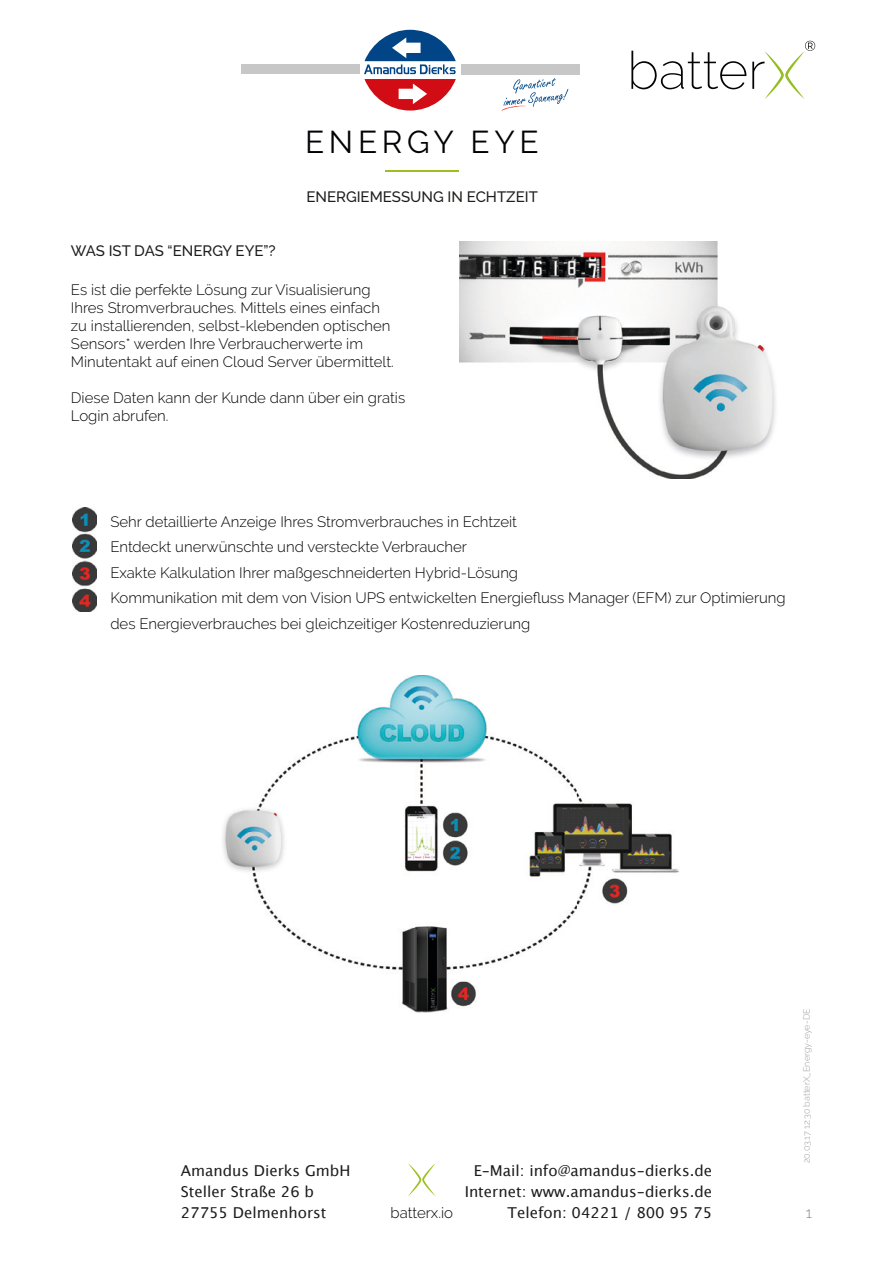
<style>
.page{position:relative;width:893px;height:1263px;background:#fff}
.page>*{position:absolute;margin:0;border:0;box-sizing:border-box;transform-origin:0 0}
.t1{font:31.5px "Raleway";letter-spacing:.15em;color:#020205}
.t2{font:300 15px/18px "Raleway";color:#020205}
.t3{font:15px/21px "Lucida Grande";color:#1c1c1c}
.t4{font:500 15px "Raleway";color:#1d1d1c}
.t5{font:300 15px "Raleway";color:#878887}
.t6{font:300 9px "Raleway";color:#9e9e9d}
</style>
<div class="page">
<svg style="left:631px;top:40px;width:185px;height:59px"></svg>
<svg style="left:408px;top:1163px;width:28px;height:33px"></svg>
<hr style="left:385px;top:170px;width:74px;height:2px;background:#9cc020">
<img style="left:459px;top:241px;width:317px;height:238px">
<img style="left:73px;top:508px;width:24px;height:104px">
<img style="left:222px;top:675px;width:457px;height:337px">
<div style="left:461px;top:64px;width:118px;height:10px;background:#c8c7c7"></div>
<svg style="left:364px;top:30px;width:92px;height:81px"></svg>
<div style="left:242px;top:64px;width:117px;height:10px;background:#c8c7c7"></div>
<svg style="left:502px;top:78px;width:66px;height:33px"></svg>
<h1 class="t1" style="left:305px;top:124px;width:235px">ENERGY EYE</h1>
<p class="t4" style="left:306px;top:188px;width:233px">ENERGIEMESSUNG IN ECHTZEIT</p>
<p class="t4" style="left:71px;top:242px;width:206px">WAS IST DAS “ENERGY EYE”?</p>
<p class="t2" style="left:71px;top:280px;width:325px">Es ist die perfekte Lösung zur Visualisierung Ihres Stromverbrauches. Mittels eines einfach zu installierenden, selbst-klebenden optischen Sensors* werden Ihre Verbraucherwerte im Minutentakt auf einen Cloud Server übermittelt.</p>
<p class="t2" style="left:71px;top:388px;width:336px">Diese Daten kann der Kunde dann über ein gratis<br>Login abrufen.</p>
<p class="t2" style="left:110px;top:509px;width:677px;line-height:25.5px">Sehr detaillierte Anzeige Ihres Stromverbrauches in Echtzeit<br>Entdeckt unerwünschte und versteckte Verbraucher<br>Exakte Kalkulation Ihrer maßgeschneiderten Hybrid-Lösung<br>Kommunikation mit dem von Vision UPS entwickelten Energiefluss Manager (EFM) zur Optimierung des Energieverbrauches bei gleichzeitiger Kostenreduzierung</p>
<p class="t6" style="left:801px;top:1163px;width:156px;rotate:-90deg">20.03.17 12:30 batterX_Energy-eye-DE</p>
<p class="t3" style="left:181px;top:1161px;width:171px">Amandus Dierks GmbH<br>Steller Straße 26 b<br>27755 Delmenhorst</p>
<p class="t3" style="left:465px;top:1161px;width:249px;text-align:right">E-Mail: info@amandus-dierks.de<br>Internet: www.amandus-dierks.de<br>Telefon: 04221 / 800 95 75</p>
<p class="t2" style="left:390px;top:1203px;width:64px">batterx.io</p>
<p class="t5" style="left:806px;top:1204px;width:8px">1</p>
</div>
